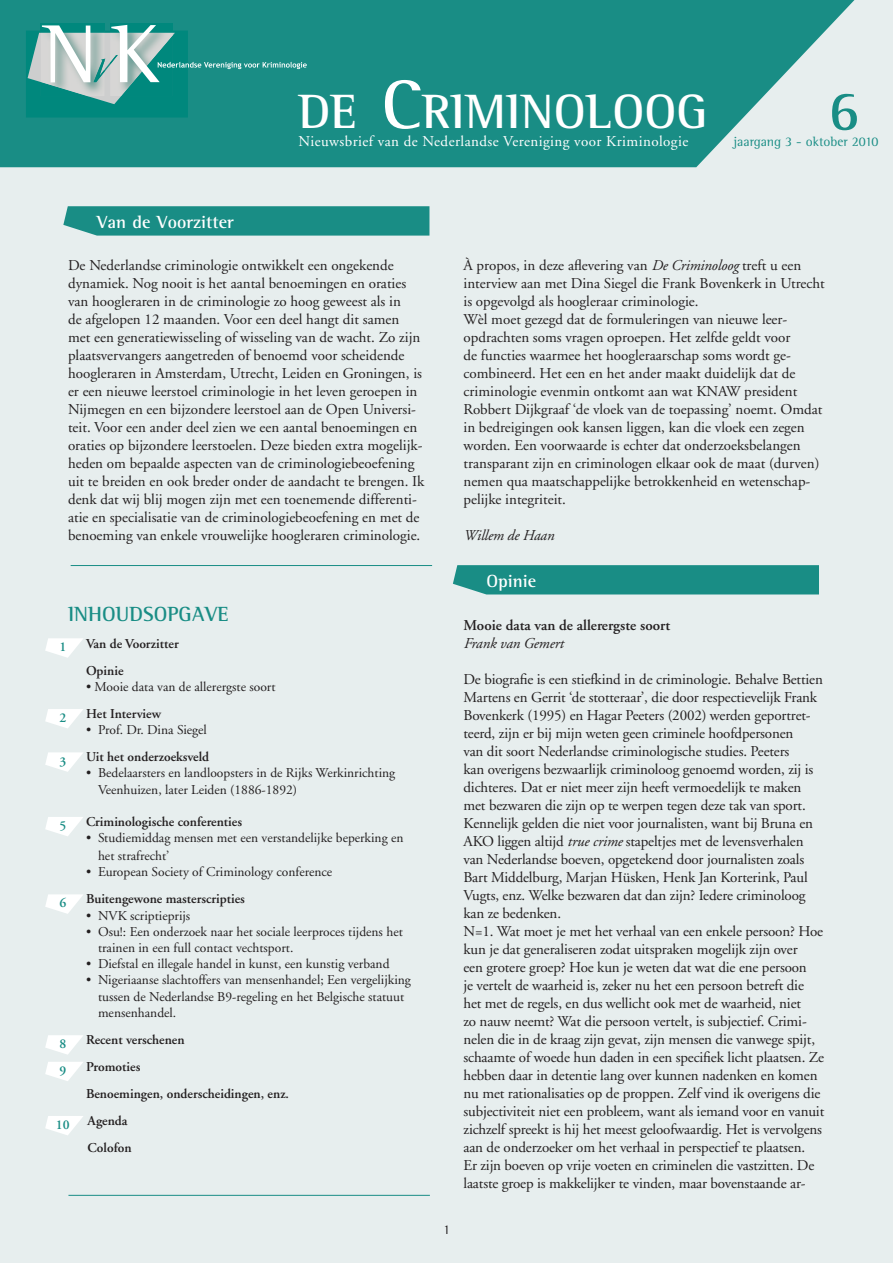
<style>
.page{position:relative;width:893px;height:1263px;background:#e7eeee}
.page>*{position:absolute;margin:0;border:0;box-sizing:border-box;transform-origin:0 0}
.t1{font:700 57px "Rotis Semi Serif";color:#198d85}
.t2{font:700 49.35px "Rotis Semi Serif";color:#fff}
.t3{font:700 21px "Rotis Semi Serif";color:#198d85}
.t4{font:700 18px "Rotis Semi Serif";color:#fff}
.t5{font:15px/18px "Adobe Garamond";letter-spacing:-.01em;color:#231f20}
.t6{font:15px "Adobe Garamond";letter-spacing:.03em;color:#fff}
.t7{font:600 15px "Adobe Garamond";color:#231f20}
.t8{font:italic 15px "Adobe Garamond";letter-spacing:-.01em;color:#231f20}
.t9{font:13.5px/16.2px "Adobe Garamond";color:#231f20}
.t10{font:600 13.5px/27px "Adobe Garamond";color:#231f20}
.t11{font:13.5px "Rotis Semi Serif";color:#198d85}
.t12{font:600 13.5px "Adobe Garamond";color:#198d85}
.t13{font:13.5px "Rotis Semi Serif";color:#231f20}
.s1{font-size:70.5px}
.s2{font-style:italic}
</style>
<div class="page">
<svg style="left:0;top:0;width:854px;height:167px;background:#2f9790"></svg>
<div style="left:26px;top:31px;width:162px;height:87px;background:#00887d"></div>
<img style="left:41px;top:23px;width:63px;height:2px">
<img style="left:110px;top:23px;width:63px;height:2px">
<svg style="left:28px;top:25px;width:279px;height:79px;background:#52a59e"></svg>
<hr style="left:68px;top:1195px;width:362px;height:1px;background:#198d85">
<div style="left:453px;top:565px;width:366px;height:29px;background:#198d85"></div>
<svg style="left:63px;top:206px;width:366px;height:30px;background:#229189"></svg>
<hr style="left:71px;top:565px;width:361px;height:1px;background:#198d85">
<svg style="left:45px;top:638px;width:38px;height:20px"></svg>
<svg style="left:45px;top:752px;width:38px;height:20px"></svg>
<svg style="left:45px;top:709px;width:38px;height:19px"></svg>
<svg style="left:45px;top:1035px;width:38px;height:20px"></svg>
<svg style="left:45px;top:894px;width:38px;height:20px"></svg>
<svg style="left:45px;top:1062px;width:38px;height:19px"></svg>
<svg style="left:45px;top:817px;width:38px;height:19px"></svg>
<svg style="left:45px;top:1116px;width:38px;height:19px"></svg>
<p class="t4" style="left:97px;top:211px;width:138px">Van de Voorzitter</p>
<h2 class="t2" style="left:299px;top:82px;width:411px">DE <span class="s1">C</span>RIMINOLOOG</h2>
<p class="t6" style="left:299px;top:133px;width:391px">Nieuwsbrief van de Nederlandse Vereniging voor Kriminologie</p>
<h1 class="t1" style="left:828px;top:76px;width:33px">6</h1>
<p class="t11" style="left:734px;top:133px;width:146px">jaargang 3 - oktober 2010</p>
<p class="t5" style="left:68px;top:257px;width:358px">De Nederlandse criminologie ontwikkelt een ongekende dynamiek. Nog nooit is het aantal benoemingen en oraties van hoogleraren in de criminologie zo hoog geweest als in<br>de afgelopen 12 maanden. Voor een deel hangt dit samen met een generatiewisseling of wisseling van de wacht. Zo zijn plaatsvervangers aangetreden of benoemd voor scheidende hoogleraren in Amsterdam, Utrecht, Leiden en Groningen, is er een nieuwe leerstoel criminologie in het leven geroepen in Nijmegen en een bijzondere leerstoel aan de Open Universi&shy;teit. Voor een ander deel zien we een aantal benoemingen en oraties op bijzondere leerstoelen. Deze bieden extra mogelijk&shy;heden om bepaalde aspecten van de criminologiebeoefening uit te breiden en ook breder onder de aandacht te brengen. Ik denk dat wij blij mogen zijn met een toenemende differenti&shy;atie en specialisatie van de criminologiebeoefening en met de benoeming van enkele vrouwelijke hoogleraren criminologie.</p>
<h3 class="t3" style="left:68px;top:601px;width:162px">INHOUDSOPGAVE</h3>
<p class="t10" style="left:86px;top:630px;width:94px">Van de Voorzitter<br>Opinie</p>
<p class="t9" style="left:86px;top:679px;width:191px">• Mooie data van de allerergste soort</p>
<p class="t10" style="left:86px;top:700px;width:76px">Het Interview</p>
<p class="t9" style="left:86px;top:722px;width:122px">• Prof. Dr. Dina Siegel</p>
<p class="t10" style="left:86px;top:744px;width:125px">Uit het onderzoeksveld</p>
<p class="t9" style="left:98px;top:765px;width:299px;text-indent:-12px">• Bedelaarsters en landloopsters in de Rijks Werkinrichting<br>Veenhuizen, later Leiden (1886-1892)</p>
<p class="t10" style="left:86px;top:808px;width:157px">Criminologische conferenties</p>
<p class="t9" style="left:98px;top:829px;width:307px;line-height:18px;text-indent:-12px">• Studiemiddag mensen met een verstandelijke beperking en het strafrecht’</p>
<p class="t9" style="left:86px;top:864px;width:248px">• European Society of Criminology conference</p>
<p class="t10" style="left:86px;top:886px;width:160px">Buitengewone masterscripties</p>
<p class="t9" style="left:86px;top:907px;width:106px">• NVK scriptieprijs</p>
<p class="t9" style="left:98px;top:924px;width:306px;text-indent:-12px">• Osu!: Een onderzoek naar het sociale leerproces tijdens het trainen in een full contact vechtsport.</p>
<p class="t9" style="left:86px;top:956px;width:305px">• Diefstal en illegale handel in kunst, een kunstig verband</p>
<p class="t9" style="left:98px;top:972px;width:314px;text-indent:-12px">• Nigeriaanse slachtoffers van mensenhandel; Een vergelijking tussen de Nederlandse B9-regeling en het Belgische statuut mensenhandel.</p>
<p class="t10" style="left:86px;top:1026px;width:205px">Recent verschenen<br>Promoties<br>Benoemingen, onderscheidingen, enz.<br>Agenda<br>Colofon</p>
<p class="t12" style="left:59px;top:640px;width:8px">1</p>
<p class="t12" style="left:59px;top:710px;width:8px">2</p>
<p class="t12" style="left:59px;top:755px;width:8px">3</p>
<p class="t12" style="left:59px;top:818px;width:8px">5</p>
<p class="t12" style="left:59px;top:896px;width:8px">6</p>
<p class="t12" style="left:59px;top:1036px;width:8px">8</p>
<p class="t12" style="left:59px;top:1063px;width:8px">9</p>
<p class="t12" style="left:56px;top:1117px;width:15px">10</p>
<p class="t13" style="left:443px;top:1222px;width:9px">1</p>
<p class="t5" style="left:463px;top:257px;width:363px">À propos, in deze aflevering van <span class="s2">De Criminoloog</span> treft u een interview aan met Dina Siegel die Frank Bovenkerk in Utrecht is opgevolgd als hoogleraar criminologie.<br>Wèl moet gezegd dat de formuleringen van nieuwe leer&shy;opdrachten soms vragen oproepen. Het zelfde geldt voor<br>de functies waarmee het hoogleraarschap soms wordt ge&shy;combineerd. Het een en het ander maakt duidelijk dat de criminologie evenmin ontkomt aan wat KNAW president Robbert Dijkgraaf ‘de vloek van de toepassing’ noemt. Omdat in bedreigingen ook kansen liggen, kan die vloek een zegen worden. Een voorwaarde is echter dat onderzoeksbelangen transparant zijn en criminologen elkaar ook de maat (durven) nemen qua maatschappelijke betrokkenheid en wetenschap&shy;pelijke integriteit.</p>
<p class="t8" style="left:463px;top:527px;width:92px">Willem de Haan</p>
<p class="t4" style="left:486px;top:570px;width:51px">Opinie</p>
<p class="t7" style="left:463px;top:617px;width:208px">Mooie data van de allerergste soort</p>
<p class="t8" style="left:463px;top:635px;width:101px">Frank van Gemert</p>
<p class="t5" style="left:463px;top:671px;width:362px">De biografie is een stiefkind in de criminologie. Behalve Bettien Martens en Gerrit ‘de stotteraar’, die door respectievelijk Frank Bovenkerk (1995) en Hagar Peeters (2002) werden geportret&shy;teerd, zijn er bij mijn weten geen criminele hoofdpersonen<br>van dit soort Nederlandse criminologische studies. Peeters<br>kan overigens bezwaarlijk criminoloog genoemd worden, zij is dichteres. Dat er niet meer zijn heeft vermoedelijk te maken met bezwaren die zijn op te werpen tegen deze tak van sport.<br>Kennelijk gelden die niet voor journalisten, want bij Bruna en AKO liggen altijd <span class="s2">true crime</span> stapeltjes met de levensverhalen van Nederlandse boeven, opgetekend door journalisten zoals Bart Middelburg, Marjan Hüsken, Henk Jan Korterink, Paul Vugts, enz. Welke bezwaren dat dan zijn? Iedere criminoloog kan ze bedenken.<br>N=1. Wat moet je met het verhaal van een enkele persoon? Hoe kun je dat generaliseren zodat uitspraken mogelijk zijn over<br>een grotere groep? Hoe kun je weten dat wat die ene persoon<br>je vertelt de waarheid is, zeker nu het een persoon betreft die het met de regels, en dus wellicht ook met de waarheid, niet<br>zo nauw neemt? Wat die persoon vertelt, is subjectief. Crimi&shy;nelen die in de kraag zijn gevat, zijn mensen die vanwege spijt, schaamte of woede hun daden in een specifiek licht plaatsen. Ze hebben daar in detentie lang over kunnen nadenken en komen nu met rationalisaties op de proppen. Zelf vind ik overigens die subjectiviteit niet een probleem, want als iemand voor en vanuit zichzelf spreekt is hij het meest geloofwaardig. Het is vervolgens aan de onderzoeker om het verhaal in perspectief te plaatsen.<br>Er zijn boeven op vrije voeten en criminelen die vastzitten. De laatste groep is makkelijker te vinden, maar bovenstaande ar-</p>
</div>
